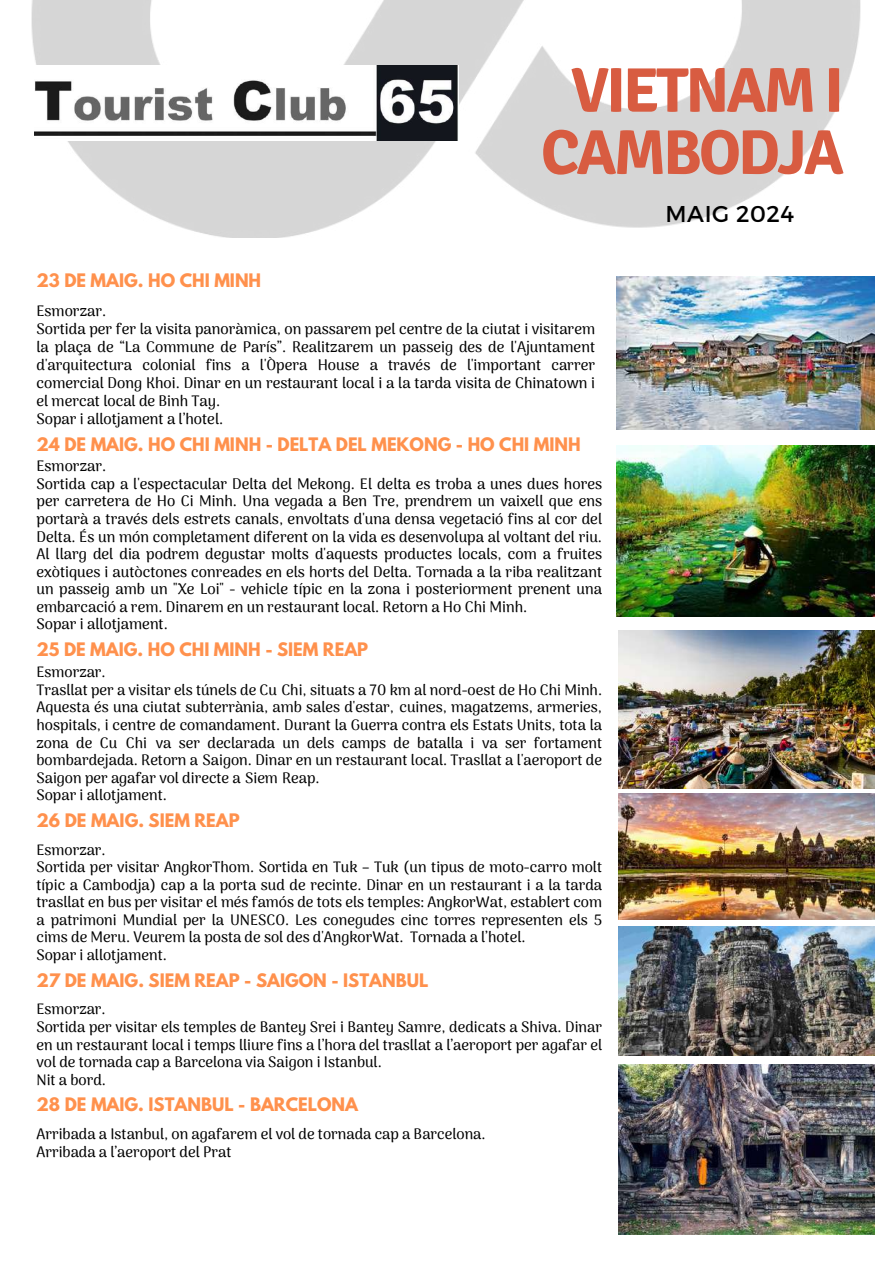
<style>
.page{position:relative;width:893px;height:1264px;background:#fff}
.page>*{position:absolute;margin:0;border:0;box-sizing:border-box;transform-origin:0 0}
.t1{font:700 63px/62.2px "Signika";letter-spacing:-.045em;color:#d85c41;text-align:center}
.t2{font:22.8px "Montserrat";letter-spacing:.025em;color:#000}
.t3{font:700 16.5px "League Spartan";color:#ff914d}
.t4{font:500 15px/17.5px "Arima Madurai";color:#000}
.t5{font:500 14.85px/17.5px "Arima Madurai";color:#000}
</style>
<div class="page">
<img style="left:31px;top:0;width:830px;height:237px">
<img style="left:616px;top:276px;width:257px;height:153px">
<img style="left:616px;top:445px;width:258px;height:171px">
<img style="left:618px;top:630px;width:256px;height:158px">
<img style="left:618px;top:793px;width:256px;height:126px">
<img style="left:618px;top:926px;width:256px;height:129px">
<img style="left:618px;top:1064px;width:256px;height:170px">
<img style="left:34px;top:66px;width:424px;height:74px">
<h1 class="t1" style="left:541px;top:60px;width:304px">VIETNAM I<br>CAMBODJA</h1>
<h2 class="t2" style="left:665px;top:199px;width:130px">MAIG 2024</h2>
<p class="t3" style="left:36px;top:272px;width:226px">23 DE MAIG. HO CHI MINH</p>
<p class="t4" style="left:36px;top:302px;width:560px;line-height:18px">Esmorzar.<br>Sortida per fer la visita panoràmica, on passarem pel centre de la ciutat i visitarem la plaça de “La Commune de París”. Realitzarem un passeig des de l'Ajuntament d'arquitectura colonial fins a l'Òpera House a través de l'important carrer comercial Dong Khoi. Dinar en un restaurant local i a la tarda visita de Chinatown i el mercat local de Binh Tay.<br>Sopar i allotjament a l’hotel.</p>
<p class="t3" style="left:36px;top:436px;width:545px">24 DE MAIG. HO CHI MINH - DELTA DEL MEKONG - HO CHI MINH</p>
<p class="t4" style="left:36px;top:457px;width:567px">Esmorzar.<br>Sortida cap a l'espectacular Delta del Mekong. El delta es troba a unes dues hores per carretera de Ho Ci Minh. Una vegada a Ben Tre, prendrem un vaixell que ens portarà a través dels estrets canals, envoltats d'una densa vegetació fins al cor del Delta. És un món completament diferent on la vida es desenvolupa al voltant del riu.<br>Al llarg del dia podrem degustar molts d'aquests productes locals, com a fruites exòtiques i autòctones conreades en els horts del Delta. Tornada a la riba realitzant un passeig amb un "Xe Loi" - vehicle típic en la zona i posteriorment prenent una embarcació a rem. Dinarem en un restaurant local. Retorn a Ho Chi Minh.<br>Sopar i allotjament.</p>
<p class="t3" style="left:36px;top:640px;width:333px">25 DE MAIG. HO CHI MINH - SIEM REAP</p>
<p class="t5" style="left:36px;top:663px;width:567px">Esmorzar.<br>Trasllat per a visitar els túnels de Cu Chi, situats a 70 km al nord-oest de Ho Chi Minh.<br>Aquesta és una ciutat subterrània, amb sales d'estar, cuines, magatzems, armeries, hospitals, i centre de comandament. Durant la Guerra contra els Estats Units, tota la zona de Cu Chi va ser declarada un dels camps de batalla i va ser fortament bombardejada. Retorn a Saigon. Dinar en un restaurant local. Trasllat a l'aeroport de Saigon per agafar vol directe a Siem Reap.<br>Sopar i allotjament.</p>
<p class="t3" style="left:36px;top:811px;width:205px">26 DE MAIG. SIEM REAP</p>
<p class="t5" style="left:36px;top:840px;width:567px">Esmorzar.<br>Sortida per visitar AngkorThom. Sortida en Tuk – Tuk (un tipus de moto-carro molt típic a Cambodja) cap a la porta sud de recinte. Dinar en un restaurant i a la tarda trasllat en bus per visitar el més famós de tots els temples: AngkorWat, establert com a patrimoni Mundial per la UNESCO. Les conegudes cinc torres representen els 5 cims de Meru. Veurem la posta de sol des d'AngkorWat. Tornada a l’hotel.<br>Sopar i allotjament.</p>
<p class="t3" style="left:36px;top:971px;width:393px">27 DE MAIG. SIEM REAP - SAIGON - ISTANBUL</p>
<p class="t5" style="left:36px;top:1000px;width:567px">Esmorzar.<br>Sortida per visitar els temples de Bantey Srei i Bantey Samre, dedicats a Shiva. Dinar en un restaurant local i temps lliure fins a l’hora del trasllat a l’aeroport per agafar el vol de tornada cap a Barcelona via Saigon i Istanbul.<br>Nit a bord.</p>
<p class="t3" style="left:36px;top:1096px;width:323px">28 DE MAIG. ISTANBUL - BARCELONA</p>
<p class="t5" style="left:36px;top:1125px;width:450px">Arribada a Istanbul, on agafarem el vol de tornada cap a Barcelona.<br>Arribada a l’aeroport del Prat</p>
</div>
